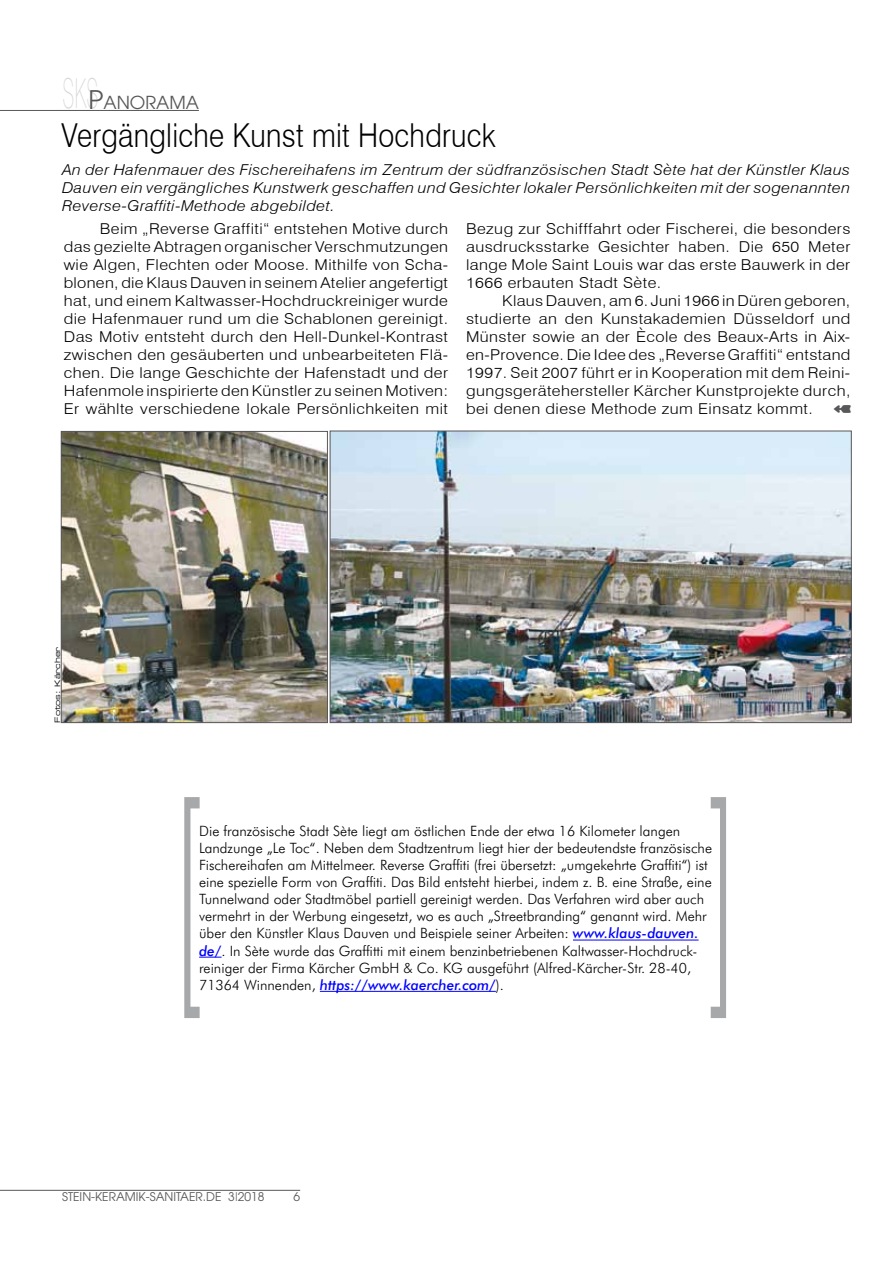
<style>
.page{position:relative;width:893px;height:1263px;background:#fff}
.page>*{position:absolute;margin:0;border:0;box-sizing:border-box;transform-origin:0 0}
.t1{font:300 237.15px "Futura BT";color:#a7a8aa;scale:.46 1}
.t2{font:300 33px "Swiss 721 BT";letter-spacing:.01em;color:#000;scale:.86 1}
.t3{font:17.85px "Avant Garde";color:#58585a}
.t4{font:300 15px/18px "Swiss 721 BT";letter-spacing:.025em;color:#000;text-align:justify;scale:1.1 1}
.t5{font:italic 300 15px/18px "Swiss 721 BT";letter-spacing:.025em;color:#000;text-align:justify;scale:1.1 1}
.t6{font:300 14.25px/17.1px "Futura BT";color:#000}
.t7{font:italic 500 14.25px "Futura BT";color:#00f}
.t8{font:12px "Avant Garde";color:#58585a}
.t9{font:7.5px "Eurostile Extended Two";color:#000}
.s1{font-family:"Swiss 721 BT";font-weight:100;font-size:41.25px;color:#d5d6d7}
.s2{font-size:25.5px}
.s3{font-weight:500;font-style:italic;color:#00f}
.s4{font-weight:300;font-style:normal;color:#000}
</style>
<div class="page">
<hr style="left:0;top:110px;width:199px;height:1px;background:#58585a">
<hr style="left:0;top:1190px;width:300px;height:1px;background:#58585a">
<img style="left:63px;top:433px;width:263px;height:288px">
<div style="left:61px;top:431px;width:267px;height:292px;border:1px solid #58585a"></div>
<img style="left:332px;top:433px;width:518px;height:288px">
<div style="left:330px;top:431px;width:522px;height:292px;border:1px solid #58585a"></div>
<hr style="left:573px;top:939px;width:126px;height:1px;background:#00f">
<svg style="left:199px;top:957px;width:23px;height:1px"></svg>
<hr style="left:320px;top:991px;width:176px;height:1px;background:#00f">
<p class="t3" style="left:63px;top:91px;width:138px"><span class="s1">SKS</span><span class="s2">P</span>ANORAMA</p>
<h2 class="t2" style="left:62px;top:115px;width:506px">Vergängliche Kunst mit Hochdruck</h2>
<p class="t5" style="left:62px;top:161px;width:718px">An der Hafenmauer des Fischereihafens im Zentrum der südfranzösischen Stadt Sète hat der Künstler Klaus Dauven ein vergängliches Kunstwerk geschaffen und Gesichter lokaler Persönlichkeiten mit der sogenannten Reverse-Graffiti-Methode abgebildet.</p>
<p class="t4" style="left:64px;top:219px;width:351px;text-indent:36px">Beim „Reverse Graffiti“ entstehen Motive durch das gezielte Abtragen organischer Verschmutzungen wie Algen, Flechten oder Moose. Mithilfe von Scha&shy;blonen, die Klaus Dauven in seinem Atelier angefertigt hat, und einem Kaltwasser-Hochdruckreiniger wurde die Hafenmauer rund um die Schablonen gereinigt.<br>Das Motiv entsteht durch den Hell-Dunkel-Kontrast zwischen den gesäuberten und unbearbeiteten Flä&shy;chen. Die lange Geschichte der Hafenstadt und der Hafenmole inspirierte den Künstler zu seinen Motiven:<br>Er wählte verschiedene lokale Persönlichkeiten mit</p>
<p class="t4" style="left:466px;top:219px;width:351px">Bezug zur Schifffahrt oder Fischerei, die besonders ausdrucksstarke Gesichter haben. Die 650 Meter lange Mole Saint Louis war das erste Bauwerk in der 1666 erbauten Stadt Sète.</p>
<p class="t4" style="left:466px;top:291px;width:351px;text-indent:36px">Klaus Dauven, am 6. Juni 1966 in Düren geboren, studierte an den Kunstakademien Düsseldorf und Münster sowie an der Ècole des Beaux-Arts in Aix&shy;en-Provence. Die Idee des „Reverse Graffiti“ entstand 1997. Seit 2007 führt er in Kooperation mit dem Reini&shy;gungsgerätehersteller Kärcher Kunstprojekte durch, bei denen diese Methode zum Einsatz kommt.</p>
<p class="t9" style="left:52px;top:723px;width:77px;rotate:-90deg">Fotos: Kärcher</p>
<h1 class="t1" style="left:173px;top:742px;width:66px">[</h1>
<h1 class="t1" style="left:708px;top:742px;width:66px">]</h1>
<p class="t6" style="left:199px;top:822px;width:514px">Die französische Stadt Sète liegt am östlichen Ende der etwa 16 Kilometer langen Landzunge „Le Toc“. Neben dem Stadtzentrum liegt hier der bedeutendste französische Fischereihafen am Mittelmeer. Reverse Graffiti (frei übersetzt: „umgekehrte Graffiti“) ist eine spezielle Form von Graffiti. Das Bild entsteht hierbei, indem z. B. eine Straße, eine Tunnelwand oder Stadtmöbel partiell gereinigt werden. Das Verfahren wird aber auch vermehrt in der Werbung eingesetzt, wo es auch „Streetbranding“ genannt wird. Mehr über den Künstler Klaus Dauven und Beispiele seiner Arbeiten: <span class="s3">www.klaus-dauven. de/</span>. In Sète wurde das Graffitti mit einem benzinbetriebenen Kaltwasser-Hochdruck&shy;reiniger der Firma Kärcher GmbH &amp; Co. KG ausgeführt (Alfred-Kärcher-Str. 28-40,</p>
<p class="t7" style="left:199px;top:976px;width:306px"><span class="s4">71364 Winnenden,</span> https://www.kaercher.com/<span class="s4">).</span></p>
<p class="t8" style="left:62px;top:1190px;width:204px">STEIN-KERAMIK-SANITAER.DE 3I 2018</p>
<p class="t8" style="left:294px;top:1190px;width:8px">6</p>
</div>
